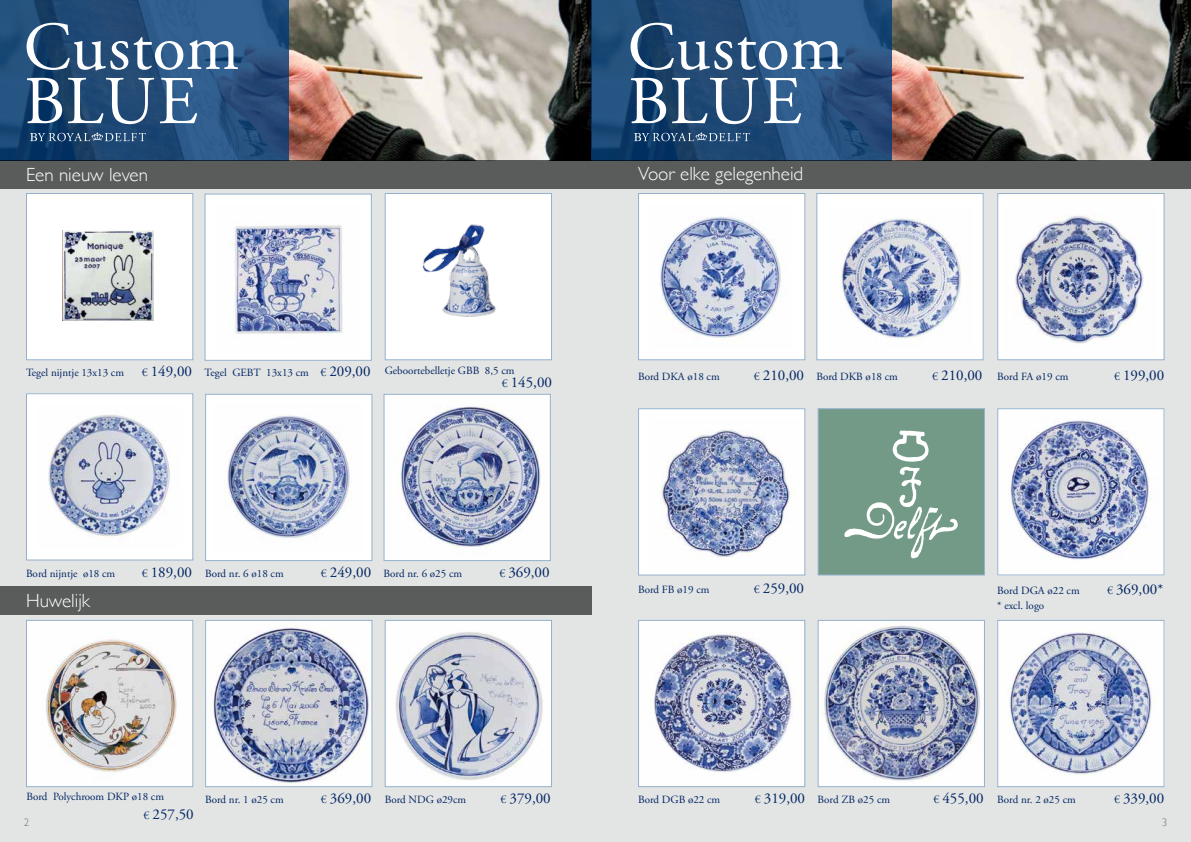
<style>
.page{position:relative;width:1191px;height:842px;background:#e3e4e4}
.page>*{position:absolute;margin:0;border:0;box-sizing:border-box;transform-origin:0 0}
.t1{font:68.3px/54.2px "Adobe Garamond Pro";letter-spacing:.005em;color:#fff}
.t2{font:300 19px "Gill Sans";color:#fff}
.t3{font:15px "Adobe Garamond Pro";color:#002563}
.t4{font:11px "Adobe Garamond Pro";color:#002563}
.t5{font:300 11px "Gill Sans";color:#707172}
.s1{font-size:12px}
.s2{font-size:15px}
</style>
<div class="page">
<img style="left:288px;top:0;width:903px;height:160px">
<svg style="left:0;top:0;width:288px;height:160px;background:#234d7a"></svg>
<svg style="left:591px;top:0;width:301px;height:160px;background:#224d7a"></svg>
<div style="left:26px;top:394px;width:167px;height:166px;background:#fff"></div>
<img style="left:48px;top:415px;width:122px;height:122px">
<div style="left:26px;top:393px;width:167px;height:167px;border:1px solid #94b1cc"></div>
<div style="left:26px;top:193px;width:167px;height:167px;background:#fff"></div>
<img style="left:62px;top:231px;width:91px;height:89px">
<div style="left:26px;top:193px;width:167px;height:167px;border:1px solid #94b1cc"></div>
<img style="left:385px;top:396px;width:164px;height:163px">
<div style="left:383px;top:394px;width:168px;height:167px;border:1px solid #94b1cc"></div>
<div style="left:205px;top:194px;width:166px;height:166px;background:#fff"></div>
<img style="left:230px;top:225px;width:114px;height:109px">
<div style="left:204px;top:194px;width:168px;height:167px;border:1px solid #94b1cc"></div>
<div style="left:206px;top:394px;width:166px;height:167px;background:#fff"></div>
<img style="left:224px;top:415px;width:127px;height:124px">
<div style="left:205px;top:394px;width:167px;height:167px;border:1px solid #94b1cc"></div>
<div style="left:385px;top:193px;width:166px;height:167px;background:#fff"></div>
<img style="left:422px;top:224px;width:75px;height:93px">
<div style="left:385px;top:193px;width:167px;height:167px;border:1px solid #94b1cc"></div>
<div style="left:0;top:160px;width:1191px;height:29px;background:#5a5b5b"></div>
<img style="left:207px;top:622px;width:163px;height:163px">
<div style="left:205px;top:620px;width:167px;height:167px;border:1px solid #94b1cc"></div>
<div style="left:0;top:587px;width:591px;height:28px;background:#5a5b5b"></div>
<img style="left:28px;top:622px;width:163px;height:163px">
<div style="left:26px;top:620px;width:167px;height:167px;border:1px solid #94b1cc"></div>
<img style="left:387px;top:622px;width:163px;height:163px">
<div style="left:385px;top:620px;width:167px;height:167px;border:1px solid #94b1cc"></div>
<div style="left:638px;top:409px;width:167px;height:166px;background:#fff"></div>
<img style="left:660px;top:429px;width:132px;height:129px">
<div style="left:638px;top:408px;width:167px;height:167px;border:1px solid #94b1cc"></div>
<img style="left:819px;top:622px;width:164px;height:163px">
<div style="left:817px;top:620px;width:168px;height:167px;border:1px solid #94b1cc"></div>
<img style="left:999px;top:410px;width:163px;height:163px">
<div style="left:997px;top:408px;width:167px;height:167px;border:1px solid #94b1cc"></div>
<img style="left:640px;top:622px;width:163px;height:163px">
<div style="left:638px;top:620px;width:167px;height:167px;border:1px solid #94b1cc"></div>
<img style="left:999px;top:622px;width:163px;height:163px">
<div style="left:997px;top:620px;width:167px;height:167px;border:1px solid #94b1cc"></div>
<div style="left:817px;top:408px;width:168px;height:167px;background:#729a87;border:1px solid #94b1cc"></div>
<svg style="left:844px;top:430px;width:114px;height:128px"></svg>
<div style="left:638px;top:193px;width:167px;height:167px;background:#fff"></div>
<img style="left:660px;top:216px;width:122px;height:122px">
<div style="left:638px;top:193px;width:167px;height:167px;border:1px solid #94b1cc"></div>
<div style="left:817px;top:193px;width:166px;height:167px;background:#fff"></div>
<img style="left:840px;top:217px;width:126px;height:124px">
<div style="left:816px;top:193px;width:167px;height:167px;border:1px solid #94b1cc"></div>
<div style="left:997px;top:193px;width:167px;height:167px;background:#fff"></div>
<img style="left:1015px;top:214px;width:129px;height:130px">
<div style="left:997px;top:193px;width:167px;height:167px;border:1px solid #94b1cc"></div>
<svg style="left:30px;top:133px;width:116px;height:8px"></svg>
<svg style="left:634px;top:133px;width:116px;height:8px"></svg>
<h1 class="t1" style="left:24px;top:23px;width:217px">Custom<br>BLUE</h1>
<h1 class="t1" style="left:627px;top:23px;width:217px">Custom<br>BLUE</h1>
<h2 class="t2" style="left:26px;top:159px;width:123px">Een nieuw leven</h2>
<h2 class="t2" style="left:638px;top:159px;width:167px">Voor elke gelegenheid</h2>
<p class="t4" style="left:26px;top:366px;width:100px">Tegel nijntje 13x13 cm</p>
<h3 class="t3" style="left:142px;top:363px;width:52px"><span class="s1">€</span> 149,00</h3>
<p class="t4" style="left:204px;top:366px;width:167px">Tegel GEBT 13x13 cm <span class="s1">€</span> <span class="s2">209,00</span></p>
<p class="t4" style="left:385px;top:363px;width:131px">Geboortebelletje GBB 8,5 cm</p>
<h3 class="t3" style="left:502px;top:373px;width:52px"><span class="s1">€</span> 145,00</h3>
<p class="t4" style="left:638px;top:370px;width:83px">Bord DKA ø18 cm</p>
<p class="t4" style="left:754px;top:370px;width:145px"><span class="s1">€</span> <span class="s2">210,00</span> Bord DKB ø18 cm</p>
<p class="t4" style="left:932px;top:370px;width:138px"><span class="s1">€</span> <span class="s2">210,00</span> Bord FA ø19 cm</p>
<h3 class="t3" style="left:1114px;top:366px;width:52px"><span class="s1">€</span> 199,00</h3>
<p class="t4" style="left:26px;top:566px;width:91px">Bord nijntje ø18 cm</p>
<h3 class="t3" style="left:142px;top:563px;width:52px"><span class="s1">€</span> 189,00</h3>
<p class="t4" style="left:205px;top:566px;width:80px">Bord nr. 6 ø18 cm</p>
<h3 class="t3" style="left:321px;top:563px;width:52px"><span class="s1">€</span> 249,00</h3>
<p class="t4" style="left:383px;top:566px;width:80px">Bord nr. 6 ø25 cm</p>
<h3 class="t3" style="left:499px;top:563px;width:52px"><span class="s1">€</span> 369,00</h3>
<h2 class="t2" style="left:26px;top:586px;width:66px">Huwelijk</h2>
<p class="t4" style="left:638px;top:583px;width:73px">Bord FB ø19 cm</p>
<h3 class="t3" style="left:754px;top:579px;width:52px"><span class="s1">€</span> 259,00</h3>
<p class="t4" style="left:997px;top:584px;width:84px">Bord DGA ø22 cm</p>
<h3 class="t3" style="left:1107px;top:580px;width:58px"><span class="s1">€</span> 369,00*</h3>
<p class="t4" style="left:997px;top:599px;width:48px">* excl. logo</p>
<p class="t4" style="left:205px;top:792px;width:80px">Bord nr. 1 ø25 cm</p>
<h3 class="t3" style="left:321px;top:789px;width:52px"><span class="s1">€</span> 369,00</h3>
<p class="t4" style="left:26px;top:790px;width:139px">Bord Polychroom DKP ø18 cm</p>
<h3 class="t3" style="left:143px;top:805px;width:52px"><span class="s1">€</span> 257,50</h3>
<p class="t4" style="left:817px;top:793px;width:74px">Bord ZB ø25 cm</p>
<h3 class="t3" style="left:933px;top:789px;width:52px"><span class="s1">€</span> 455,00</h3>
<p class="t4" style="left:385px;top:792px;width:83px">Bord NDG ø29cm</p>
<h3 class="t3" style="left:500px;top:789px;width:52px"><span class="s1">€</span> 379,00</h3>
<p class="t4" style="left:638px;top:793px;width:84px">Bord DGB ø22 cm</p>
<h3 class="t3" style="left:755px;top:789px;width:52px"><span class="s1">€</span> 319,00</h3>
<p class="t4" style="left:997px;top:793px;width:80px">Bord nr. 2 ø25 cm</p>
<h3 class="t3" style="left:1114px;top:789px;width:52px"><span class="s1">€</span> 339,00</h3>
<p class="t5" style="left:24px;top:813px;width:7px">2</p>
<p class="t5" style="left:1162px;top:813px;width:7px">3</p>
</div>
